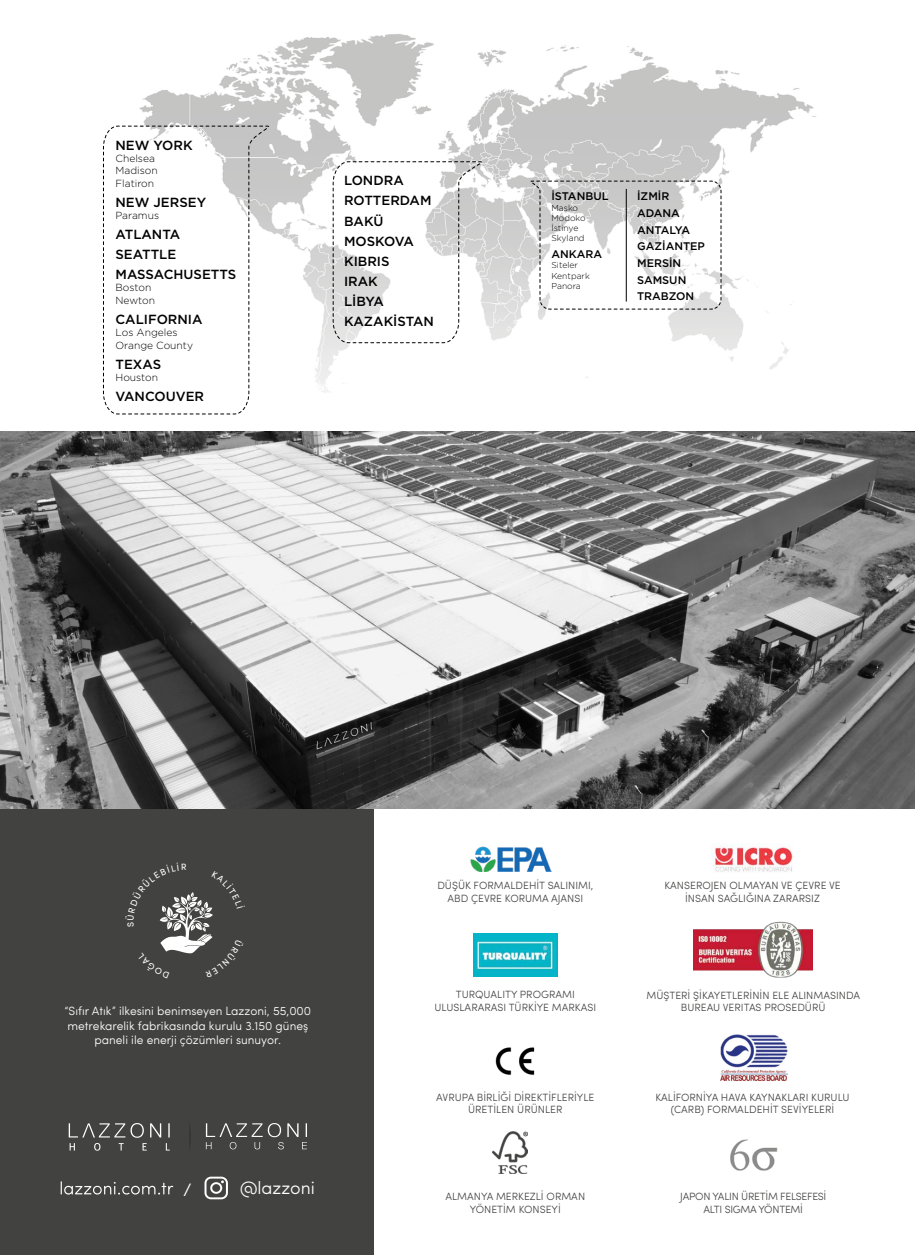
<style>
.page{position:relative;width:915px;height:1255px;background:#fff}
.page>*{position:absolute;margin:0;border:0;box-sizing:border-box;transform-origin:0 0}
.t1{font:300 18px "Sofia Pro";color:#fff}
.t2{font:500 13.2px/20px "Gotham";color:#000}
.t3{font:300 12px/14.4px "Sofia Pro";color:#fff;text-align:center}
.t4{font:500 10.95px/16.6px "Gotham";color:#000}
.t5{font:300 10.5px/12.6px "Sofia Pro";color:#424241;text-align:center}
.t6{font:300 10.5px/12.6px "Sofia Pro";letter-spacing:-.025em;color:#424241;text-align:center}
.t7{font:300 10.35px/12.3px "Gotham";color:#000}
.t8{font:300 8.55px/10.4px "Gotham";color:#000}
</style>
<div class="page">
<div style="left:0;top:808px;width:373px;height:446px;background:#424241"></div>
<img style="left:0;top:432px;width:914px;height:376px">
<svg style="left:69px;top:1123px;width:101px;height:27px"></svg>
<svg style="left:189px;top:1129px;width:1px;height:16px"></svg>
<svg style="left:206px;top:1123px;width:101px;height:26px"></svg>
<svg style="left:204px;top:1176px;width:24px;height:23px"></svg>
<svg style="left:61px;top:1181px;width:112px;height:13px"></svg>
<img style="left:139px;top:34px;width:677px;height:359px">
<svg style="left:103px;top:125px;width:166px;height:289px"></svg>
<svg style="left:332px;top:161px;width:150px;height:182px"></svg>
<svg style="left:530px;top:180px;width:191px;height:130px"></svg>
<hr style="left:625px;top:189px;width:1px;height:112px;background:#000">
<img style="left:711px;top:845px;width:82px;height:27px">
<img style="left:720px;top:1034px;width:67px;height:47px">
<img style="left:495px;top:1047px;width:40px;height:28px">
<img style="left:693px;top:921px;width:118px;height:56px">
<img style="left:473px;top:933px;width:84px;height:43px">
<img style="left:730px;top:1139px;width:48px;height:32px">
<img style="left:492px;top:1131px;width:35px;height:42px">
<img style="left:470px;top:846px;width:81px;height:25px">
<svg style="left:159px;top:892px;width:54px;height:62px"></svg>
<p class="t2" style="left:115px;top:135px;width:79px">NEW YORK</p>
<p class="t7" style="left:115px;top:152px;width:44px">Chelsea<br>Madison<br>Flatiron</p>
<p class="t2" style="left:115px;top:192px;width:92px">NEW JERSEY</p>
<p class="t7" style="left:115px;top:209px;width:45px">Paramus</p>
<p class="t2" style="left:115px;top:224px;width:122px">ATLANTA<br>SEATTLE<br>MASSACHUSETTS</p>
<p class="t7" style="left:115px;top:281px;width:41px">Boston<br>Newton</p>
<p class="t2" style="left:115px;top:309px;width:89px">CALIFORNIA</p>
<p class="t7" style="left:115px;top:326px;width:79px">Los Angeles<br>Orange County</p>
<p class="t2" style="left:115px;top:354px;width:47px">TEXAS</p>
<p class="t7" style="left:115px;top:371px;width:44px">Houston</p>
<p class="t2" style="left:115px;top:386px;width:90px">VANCOUVER</p>
<p class="t2" style="left:344px;top:171px;width:91px">LONDRA<br>ROTTERDAM<br>BAKÜ<br>MOSKOVA<br>KIBRIS<br>IRAK<br>LİBYA<br>KAZAKİSTAN</p>
<p class="t4" style="left:551px;top:188px;width:59px">İSTANBUL</p>
<p class="t8" style="left:551px;top:202px;width:36px">Masko<br>Modoko<br>İstinye<br>Skyland</p>
<p class="t4" style="left:551px;top:246px;width:52px">ANKARA</p>
<p class="t8" style="left:551px;top:260px;width:40px">Siteler<br>Kentpark<br>Panora</p>
<p class="t4" style="left:637px;top:188px;width:69px">İZMİR<br>ADANA<br>ANTALYA<br>GAZİANTEP<br>MERSİN<br>SAMSUN<br>TRABZON</p>
<p class="t3" style="left:64px;top:1003px;width:248px">“Sıfır Atık” ilkesini benimseyen Lazzoni, 55,000 metrekarelik fabrikasında kurulu 3.150 güneş paneli ile enerji çözümleri sunuyor.</p>
<h1 class="t1" style="left:183px;top:1176px;width:10px">/</h1>
<h1 class="t1" style="left:239px;top:1174px;width:77px">@lazzoni</h1>
<p class="t5" style="left:437px;top:878px;width:158px">DÜŞÜK FORMALDEHİT SALINIMI,<br>ABD ÇEVRE KORUMA AJANSI</p>
<p class="t5" style="left:664px;top:878px;width:178px">KANSEROJEN OLMAYAN VE ÇEVRE VE<br>İNSAN SAĞLIĞINA ZARARSIZ</p>
<p class="t5" style="left:434px;top:987px;width:163px">TURQUALITY PROGRAMI<br>ULUSLARARASI TÜRKİYE MARKASI</p>
<p class="t5" style="left:646px;top:987px;width:215px">MÜŞTERİ ŞİKAYETLERİNİN ELE ALINMASINDA<br>BUREAU VERITAS PROSEDÜRÜ</p>
<p class="t5" style="left:436px;top:1090px;width:160px">AVRUPA BİRLİĞİ DİREKTİFLERİYLE<br>ÜRETİLEN ÜRÜNLER</p>
<p class="t5" style="left:655px;top:1090px;width:196px">KALİFORNİYA HAVA KAYNAKLARI KURULU (CARB) FORMALDEHİT SEVİYELERİ</p>
<p class="t5" style="left:445px;top:1189px;width:141px">ALMANYA MERKEZLİ ORMAN<br>YÖNETİM KONSEYİ</p>
<p class="t6" style="left:680px;top:1189px;width:148px">JAPON YALIN ÜRETİM FELSEFESİ<br>ALTI SIGMA YÖNTEMİ</p>
</div>
